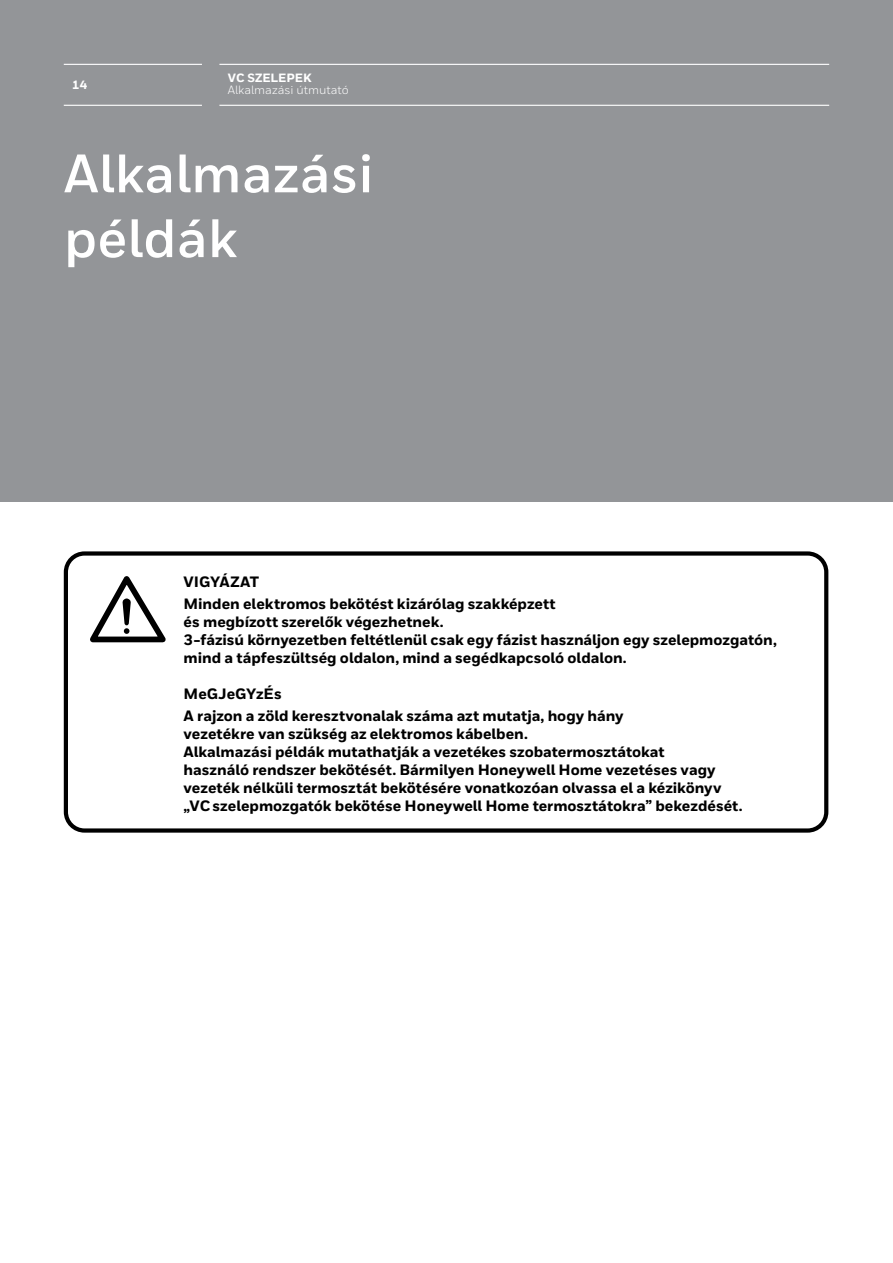
<style>
.page{position:relative;width:893px;height:1263px;background:#fff}
.page>*{position:absolute;margin:0;border:0;box-sizing:border-box;transform-origin:0 0}
.t1{font:700 54px/64.8px "Honeywell Sans";color:#fff}
.t2{font:800 15px/18px "Honeywell Sans";letter-spacing:-.005em;color:#000}
.t3{font:12px "Honeywell Sans";color:#fff}
.t4{font:800 12px "Honeywell Sans";color:#fff}
</style>
<div class="page">
<div style="left:64px;top:551px;width:764px;height:282px;border:4px solid #000;border-radius:19px"></div>
<svg style="left:90px;top:576px;width:76px;height:67px"></svg>
<div style="left:0;top:0;width:893px;height:502px;background:#939598"></div>
<hr style="left:64px;top:64px;width:138px;height:1px;background:#fff">
<hr style="left:64px;top:105px;width:138px;height:1px;background:#fff">
<hr style="left:219px;top:64px;width:610px;height:1px;background:#fff">
<hr style="left:219px;top:105px;width:610px;height:1px;background:#fff">
<p class="t4" style="left:72px;top:78px;width:16px">14</p>
<p class="t4" style="left:228px;top:71px;width:85px">VC SZELEPEK</p>
<p class="t3" style="left:228px;top:83px;width:122px">Alkalmazási útmutató</p>
<h1 class="t1" style="left:64px;top:142px;width:311px">Alkalmazási példák</h1>
<p class="t2" style="left:184px;top:571px;width:374px;line-height:22.2px">VIGYÁZAT<br>Minden elektromos bekötést kizárólag szakképzett</p>
<p class="t2" style="left:184px;top:613px;width:595px">és megbízott szerelők végezhetnek.<br>3-fázisú környezetben feltétlenül csak egy fázist használjon egy szelepmozgatón, mind a tápfeszültség oldalon, mind a segédkapcsoló oldalon.</p>
<p class="t2" style="left:184px;top:683px;width:442px;line-height:22.2px">MeGJeGYzÉs<br>A rajzon a zöld keresztvonalak száma azt mutatja, hogy hány</p>
<p class="t2" style="left:184px;top:725px;width:561px">vezetékre van szükség az elektromos kábelben.<br>Alkalmazási példák mutathatják a vezetékes szobatermosztátokat<br>használó rendszer bekötését. Bármilyen Honeywell Home vezetéses vagy vezeték nélküli termosztát bekötésére vonatkozóan olvassa el a kézikönyv „VC szelepmozgatók bekötése Honeywell Home termosztátokra” bekezdését.</p>
</div>
